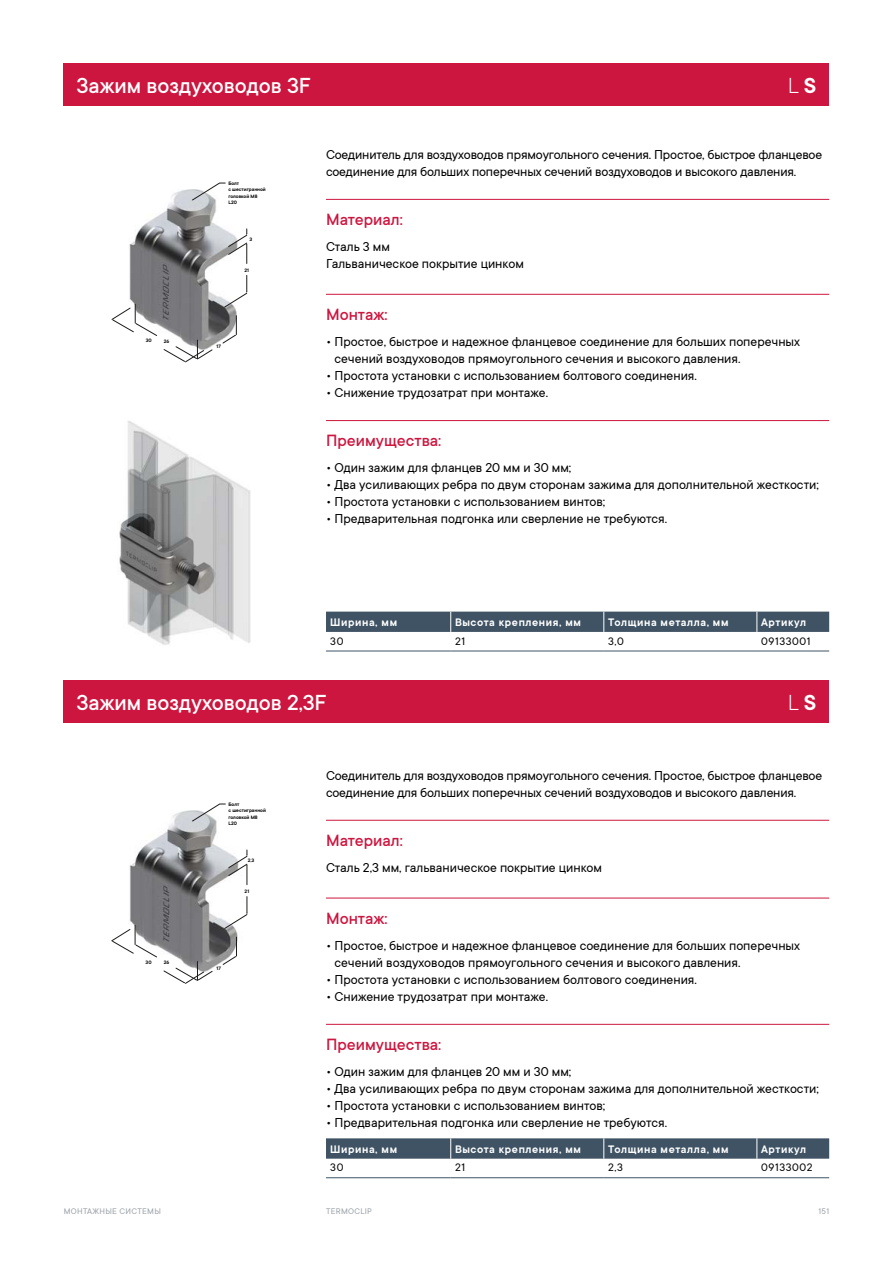
<style>
.page{position:relative;width:893px;height:1263px;background:#fff}
.page>*{position:absolute;margin:0;border:0;box-sizing:border-box;transform-origin:0 0}
.t1{font:500 24px "TT Commons";color:#fff}
.t2{font:300 24px "TT Commons";color:#fff}
.t3{font:500 18px "TT Commons";color:#cd163f}
.t4{font:14.25px/17.1px "TT Commons";color:#000}
.t5{font:600 12px "TT Commons";letter-spacing:.05em;color:#fff}
.t6{font:12px "TT Commons";letter-spacing:.05em;color:#000}
.t7{font:9px "TT Commons";letter-spacing:.03em;color:#9ba2a8}
.t8{font:600 5.4px/6.6px "TT Commons";color:#000}
.s1{font-weight:600}
</style>
<div class="page">
<div style="left:64px;top:64px;width:765px;height:42px;background:#cd163f"></div>
<div style="left:64px;top:680px;width:765px;height:43px;background:#cd163f"></div>
<img style="left:111px;top:182px;width:137px;height:181px">
<svg style="left:224px;top:275px;width:23px;height:32px"></svg>
<svg style="left:228px;top:229px;width:19px;height:34px"></svg>
<svg style="left:192px;top:183px;width:33px;height:17px"></svg>
<svg style="left:164px;top:340px;width:48px;height:22px"></svg>
<svg style="left:223px;top:316px;width:14px;height:27px"></svg>
<svg style="left:112px;top:304px;width:45px;height:32px"></svg>
<img style="left:111px;top:803px;width:137px;height:181px">
<svg style="left:224px;top:896px;width:24px;height:33px"></svg>
<svg style="left:229px;top:850px;width:19px;height:35px"></svg>
<svg style="left:192px;top:804px;width:34px;height:17px"></svg>
<svg style="left:164px;top:961px;width:48px;height:22px"></svg>
<svg style="left:223px;top:937px;width:14px;height:28px"></svg>
<svg style="left:112px;top:925px;width:45px;height:32px"></svg>
<img style="left:119px;top:421px;width:132px;height:224px">
<div style="left:326px;top:612px;width:503px;height:20px;background:#3f5364"></div>
<hr style="left:326px;top:651px;width:125px;height:1px;background:#3f5364">
<hr style="left:451px;top:651px;width:153px;height:1px;background:#3f5364">
<hr style="left:604px;top:651px;width:153px;height:1px;background:#3f5364">
<hr style="left:757px;top:651px;width:72px;height:1px;background:#3f5364">
<svg style="left:326px;top:1138px;width:503px;height:21px;background:#465969"></svg>
<hr style="left:326px;top:1177px;width:125px;height:1px;background:#3f5364">
<hr style="left:451px;top:1177px;width:153px;height:1px;background:#3f5364">
<hr style="left:604px;top:1177px;width:153px;height:1px;background:#3f5364">
<hr style="left:757px;top:1177px;width:72px;height:1px;background:#3f5364">
<hr style="left:326px;top:199px;width:503px;height:1px;background:#cd163f">
<hr style="left:326px;top:294px;width:503px;height:1px;background:#cd163f">
<hr style="left:326px;top:420px;width:503px;height:1px;background:#cd163f">
<hr style="left:326px;top:820px;width:503px;height:1px;background:#cd163f">
<hr style="left:326px;top:898px;width:503px;height:1px;background:#cd163f">
<hr style="left:326px;top:1024px;width:503px;height:1px;background:#cd163f">
<h1 class="t1" style="left:77px;top:73px;width:236px">Зажим воздуховодов 3F</h1>
<h1 class="t2" style="left:788px;top:73px;width:30px">L <span class="s1">S</span></h1>
<p class="t8" style="left:146px;top:337px;width:8px">30</p>
<p class="t8" style="left:164px;top:338px;width:7px">26</p>
<p class="t8" style="left:228px;top:180px;width:39px">Болт<br>с шестигранной головкой М8<br>L20</p>
<p class="t8" style="left:249px;top:236px;width:4px">3</p>
<p class="t8" style="left:244px;top:267px;width:6px">21</p>
<p class="t8" style="left:216px;top:344px;width:6px">17</p>
<p class="t4" style="left:326px;top:146px;width:498px">Соединитель для воздуховодов прямоугольного сечения. Простое, быстрое фланцевое соединение для больших поперечных сечений воздуховодов и высокого давления.</p>
<p class="t3" style="left:326px;top:210px;width:78px">Материал:</p>
<p class="t4" style="left:326px;top:238px;width:199px">Сталь 3 мм<br>Гальваническое покрытие цинком</p>
<p class="t3" style="left:326px;top:305px;width:63px">Монтаж:</p>
<p class="t4" style="left:334px;top:333px;width:467px;text-indent:-9px">• Простое, быстрое и надежное фланцевое соединение для больших поперечных сечений воздуховодов прямоугольного сечения и высокого давления.</p>
<p class="t4" style="left:326px;top:367px;width:372px">• Простота установки с использованием болтового соединения.</p>
<p class="t4" style="left:326px;top:384px;width:224px">• Снижение трудозатрат при монтаже.</p>
<p class="t3" style="left:326px;top:431px;width:117px">Преимущества:</p>
<p class="t4" style="left:326px;top:459px;width:247px">• Один зажим для фланцев 20 мм и 30 мм;</p>
<p class="t4" style="left:326px;top:476px;width:494px">• Два усиливающих ребра по двум сторонам зажима для дополнительной жесткости;</p>
<p class="t4" style="left:326px;top:493px;width:281px">• Простота установки с использованием винтов;</p>
<p class="t4" style="left:326px;top:511px;width:343px">• Предварительная подгонка или сверление не требуются.</p>
<p class="t5" style="left:330px;top:616px;width:68px">Ширина, мм</p>
<p class="t5" style="left:455px;top:616px;width:127px">Высота крепления, мм</p>
<p class="t5" style="left:608px;top:616px;width:122px">Толщина металла, мм</p>
<p class="t5" style="left:761px;top:616px;width:47px">Артикул</p>
<p class="t6" style="left:330px;top:634px;width:15px">30</p>
<p class="t6" style="left:455px;top:634px;width:12px">21</p>
<p class="t6" style="left:608px;top:634px;width:17px">3,0</p>
<p class="t6" style="left:761px;top:634px;width:51px">09133001</p>
<h1 class="t1" style="left:77px;top:689px;width:252px">Зажим воздуховодов 2,3F</h1>
<h1 class="t2" style="left:788px;top:689px;width:30px">L <span class="s1">S</span></h1>
<p class="t8" style="left:146px;top:959px;width:8px">30</p>
<p class="t8" style="left:164px;top:959px;width:7px">26</p>
<p class="t8" style="left:228px;top:801px;width:39px">Болт<br>с шестигранной головкой М8<br>L20</p>
<p class="t8" style="left:248px;top:857px;width:8px">2,3</p>
<p class="t8" style="left:245px;top:888px;width:6px">21</p>
<p class="t8" style="left:217px;top:965px;width:6px">17</p>
<p class="t4" style="left:326px;top:767px;width:498px">Соединитель для воздуховодов прямоугольного сечения. Простое, быстрое фланцевое соединение для больших поперечных сечений воздуховодов и высокого давления.</p>
<p class="t3" style="left:326px;top:831px;width:78px">Материал:</p>
<p class="t4" style="left:326px;top:859px;width:277px">Сталь 2,3 мм, гальваническое покрытие цинком</p>
<p class="t3" style="left:326px;top:908px;width:63px">Монтаж:</p>
<p class="t4" style="left:334px;top:937px;width:467px;text-indent:-9px">• Простое, быстрое и надежное фланцевое соединение для больших поперечных сечений воздуховодов прямоугольного сечения и высокого давления.</p>
<p class="t4" style="left:326px;top:971px;width:372px">• Простота установки с использованием болтового соединения.</p>
<p class="t4" style="left:326px;top:988px;width:224px">• Снижение трудозатрат при монтаже.</p>
<p class="t3" style="left:326px;top:1035px;width:117px">Преимущества:</p>
<p class="t4" style="left:326px;top:1063px;width:247px">• Один зажим для фланцев 20 мм и 30 мм;</p>
<p class="t4" style="left:326px;top:1080px;width:494px">• Два усиливающих ребра по двум сторонам зажима для дополнительной жесткости;</p>
<p class="t4" style="left:326px;top:1097px;width:281px">• Простота установки с использованием винтов;</p>
<p class="t4" style="left:326px;top:1114px;width:343px">• Предварительная подгонка или сверление не требуются.</p>
<p class="t5" style="left:330px;top:1142px;width:68px">Ширина, мм</p>
<p class="t5" style="left:455px;top:1142px;width:127px">Высота крепления, мм</p>
<p class="t5" style="left:608px;top:1142px;width:122px">Толщина металла, мм</p>
<p class="t5" style="left:761px;top:1142px;width:47px">Артикул</p>
<p class="t6" style="left:330px;top:1161px;width:15px">30</p>
<p class="t6" style="left:455px;top:1161px;width:12px">21</p>
<p class="t6" style="left:608px;top:1161px;width:16px">2,3</p>
<p class="t6" style="left:761px;top:1161px;width:53px">09133002</p>
<p class="t7" style="left:64px;top:1206px;width:99px">МОНТАЖНЫЕ СИСТЕМЫ</p>
<p class="t7" style="left:326px;top:1206px;width:48px">TERMOCLIP</p>
<p class="t7" style="left:819px;top:1206px;width:12px">151</p>
</div>
